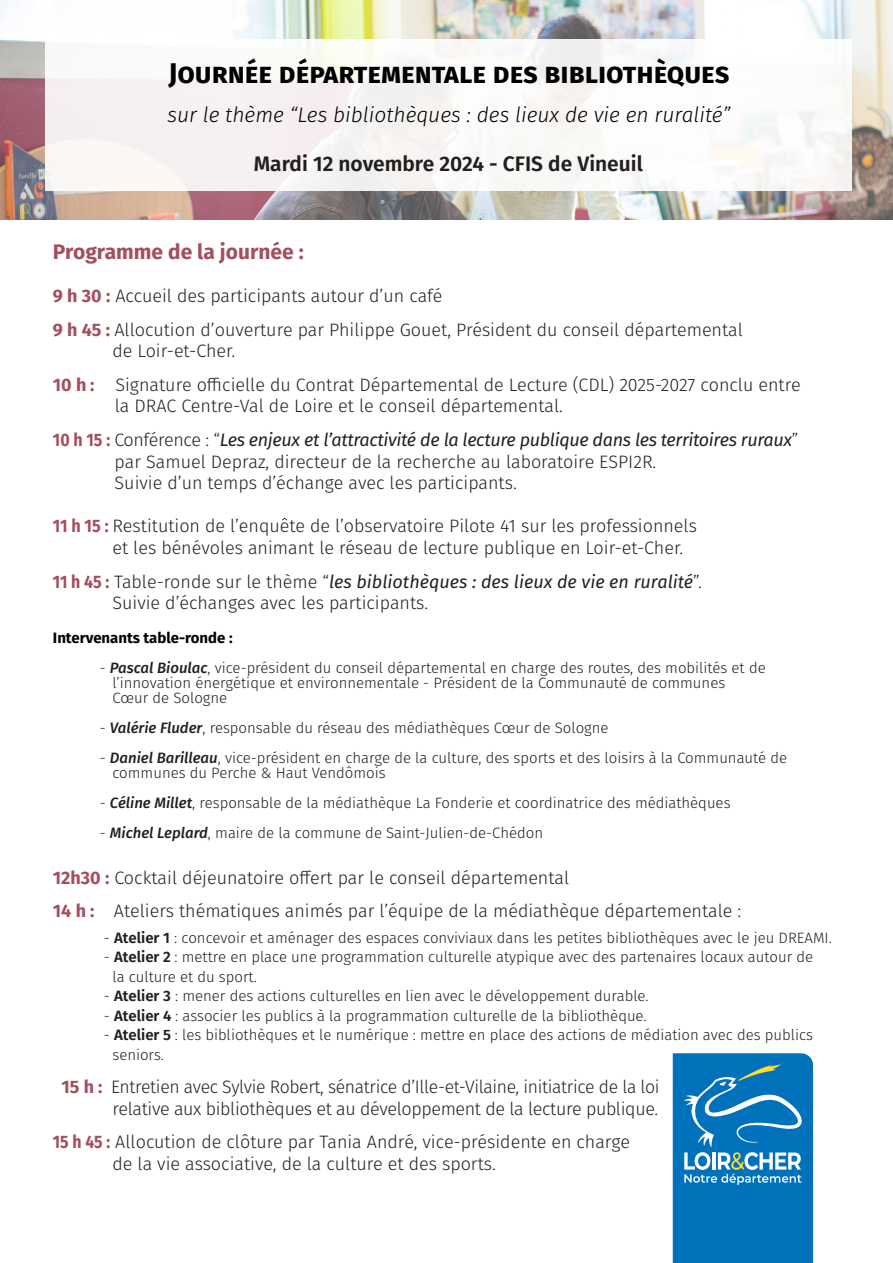
<style>
.page{position:relative;width:893px;height:1263px;background:#fff}
.page>*{position:absolute;margin:0;border:0;box-sizing:border-box;transform-origin:0 0}
.t1{font:700 28.5px "Fira Sans";color:#000}
.t2{font:italic 300 21px "Fira Sans";color:#000}
.t3{font:600 21px "Fira Sans";color:#231f20}
.t4{font:700 21px "Fira Sans";color:#a44e5e}
.t5{font:300 18px "Fira Sans";color:#231f20}
.t6{font:300 18px "Fira Sans";letter-spacing:-.02em;color:#231f20}
.t7{font:italic 18px "Fira Sans";letter-spacing:-.02em;color:#231f20}
.t8{font:italic 18px "Fira Sans";color:#231f20}
.t9{font:300 15px "Fira Sans";color:#231f20}
.t10{font:700 15px "Fira Sans";color:#000}
.s1{font-weight:700;color:#a44e5e}
.s2{font-weight:700;font-style:normal;color:#a44e5e}
.s3{font-weight:300;font-style:normal}
.s4{font-weight:500;font-style:italic}
.s5{font-weight:600}
</style>
<div class="page">
<img style="left:0;top:0;width:893px;height:219px">
<svg style="left:673px;top:1053px;width:140px;height:210px"></svg>
<div style="left:45px;top:39px;width:807px;height:152px;background:#f9f8f6"></div>
<p class="t1" style="left:168px;top:49px;width:563px">Journée départementale des bibliothèques</p>
<p class="t2" style="left:167px;top:100px;width:564px">sur le thème “Les bibliothèques : des lieux de vie en ruralité”</p>
<p class="t3" style="left:254px;top:147px;width:391px">Mardi 12 novembre 2024 - CFIS de Vineuil</p>
<p class="t4" style="left:53px;top:234px;width:252px">Programme de la journée :</p>
<p class="t5" style="left:53px;top:283px;width:391px"><span class="s1">9 h 30 :</span> Accueil des participants autour d’un café</p>
<p class="t5" style="left:53px;top:316px;width:691px"><span class="s1">9 h 45 :</span> Allocution d’ouverture par Philippe Gouet, Président du conseil départemental</p>
<p class="t5" style="left:112px;top:338px;width:124px">de Loir-et-Cher.</p>
<p class="t5" style="left:53px;top:372px;width:749px"><span class="s1">10 h :</span> Signature officielle du Contrat Départemental de Lecture (CDL) 2025-2027 conclu entre</p>
<p class="t5" style="left:115px;top:393px;width:450px">la DRAC Centre-Val de Loire et le conseil départemental.</p>
<p class="t7" style="left:53px;top:426px;width:747px"><span class="s2">10 h 15 :</span> <span class="s3">Conférence : “</span>Les enjeux et l’attractivité de la lecture publique dans les territoires ruraux<span class="s3">”</span></p>
<p class="t5" style="left:115px;top:448px;width:543px">par Samuel Depraz, directeur de la recherche au laboratoire ESPI2R.</p>
<p class="t5" style="left:115px;top:470px;width:404px">Suivie d’un temps d’échange avec les participants.</p>
<p class="t5" style="left:53px;top:513px;width:646px"><span class="s1">11 h 15 :</span> Restitution de l’enquête de l’observatoire Pilote 41 sur les professionnels</p>
<p class="t5" style="left:112px;top:535px;width:572px">et les bénévoles animant le réseau de lecture publique en Loir-et-Cher.</p>
<p class="t8" style="left:53px;top:568px;width:650px"><span class="s2">11 h 45 :</span> <span class="s3">Table-ronde sur le thème “</span>les bibliothèques : des lieux de vie en ruralité<span class="s3">”.</span></p>
<p class="t5" style="left:112px;top:590px;width:317px">Suivie d’échanges avec les participants.</p>
<p class="t10" style="left:53px;top:625px;width:181px">Intervenants table-ronde :</p>
<p class="t9" style="left:100px;top:657px;width:667px">- <span class="s4">Pascal Bioulac</span>, vice-président du conseil départemental en charge des routes, des mobilités et de</p>
<p class="t9" style="left:112px;top:672px;width:614px">l’innovation énergétique et environnementale - Président de la Communauté de communes</p>
<p class="t9" style="left:112px;top:687px;width:116px">Cœur de Sologne</p>
<p class="t9" style="left:100px;top:717px;width:510px">- <span class="s4">Valérie Fluder</span>, responsable du réseau des médiathèques Cœur de Sologne</p>
<p class="t9" style="left:100px;top:747px;width:689px">- <span class="s4">Daniel Barilleau</span>, vice-président en charge de la culture, des sports et des loisirs à la Communauté de</p>
<p class="t9" style="left:112px;top:762px;width:275px">communes du Perche &amp; Haut Vendômois</p>
<p class="t9" style="left:100px;top:792px;width:632px">- <span class="s4">Céline Millet</span>, responsable de la médiathèque La Fonderie et coordinatrice des médiathèques</p>
<p class="t9" style="left:100px;top:822px;width:445px">- <span class="s4">Michel Leplard</span>, maire de la commune de Saint-Julien-de-Chédon</p>
<p class="t5" style="left:53px;top:864px;width:518px"><span class="s1">12h30 :</span> Cocktail déjeunatoire offert par le conseil départemental</p>
<p class="t5" style="left:53px;top:898px;width:690px"><span class="s1">14 h :</span> Ateliers thématiques animés par l’équipe de la médiathèque départementale :</p>
<p class="t9" style="left:104px;top:927px;width:729px">- <span class="s5">Atelier 1</span> : concevoir et aménager des espaces conviviaux dans les petites bibliothèques avec le jeu DREAMI.</p>
<p class="t9" style="left:104px;top:946px;width:711px">- <span class="s5">Atelier 2</span> : mettre en place une programmation culturelle atypique avec des partenaires locaux autour de</p>
<p class="t9" style="left:112px;top:966px;width:146px">la culture et du sport.</p>
<p class="t9" style="left:104px;top:985px;width:546px">- <span class="s5">Atelier 3</span> : mener des actions culturelles en lien avec le développement durable.</p>
<p class="t9" style="left:104px;top:1005px;width:544px">- <span class="s5">Atelier 4</span> : associer les publics à la programmation culturelle de la bibliothèque.</p>
<p class="t9" style="left:104px;top:1024px;width:710px">- <span class="s5">Atelier 5</span> : les bibliothèques et le numérique : mettre en place des actions de médiation avec des publics</p>
<p class="t9" style="left:112px;top:1044px;width:53px">seniors.</p>
<p class="t6" style="left:61px;top:1074px;width:600px"><span class="s1">15 h :</span> Entretien avec Sylvie Robert, sénatrice d’Ille-et-Vilaine, initiatrice de la loi</p>
<p class="t6" style="left:112px;top:1096px;width:547px">relative aux bibliothèques et au développement de la lecture publique.</p>
<p class="t5" style="left:53px;top:1129px;width:579px"><span class="s1">15 h 45 :</span> Allocution de clôture par Tania André, vice-présidente en charge</p>
<p class="t5" style="left:112px;top:1151px;width:385px">de la vie associative, de la culture et des sports.</p>
</div>
